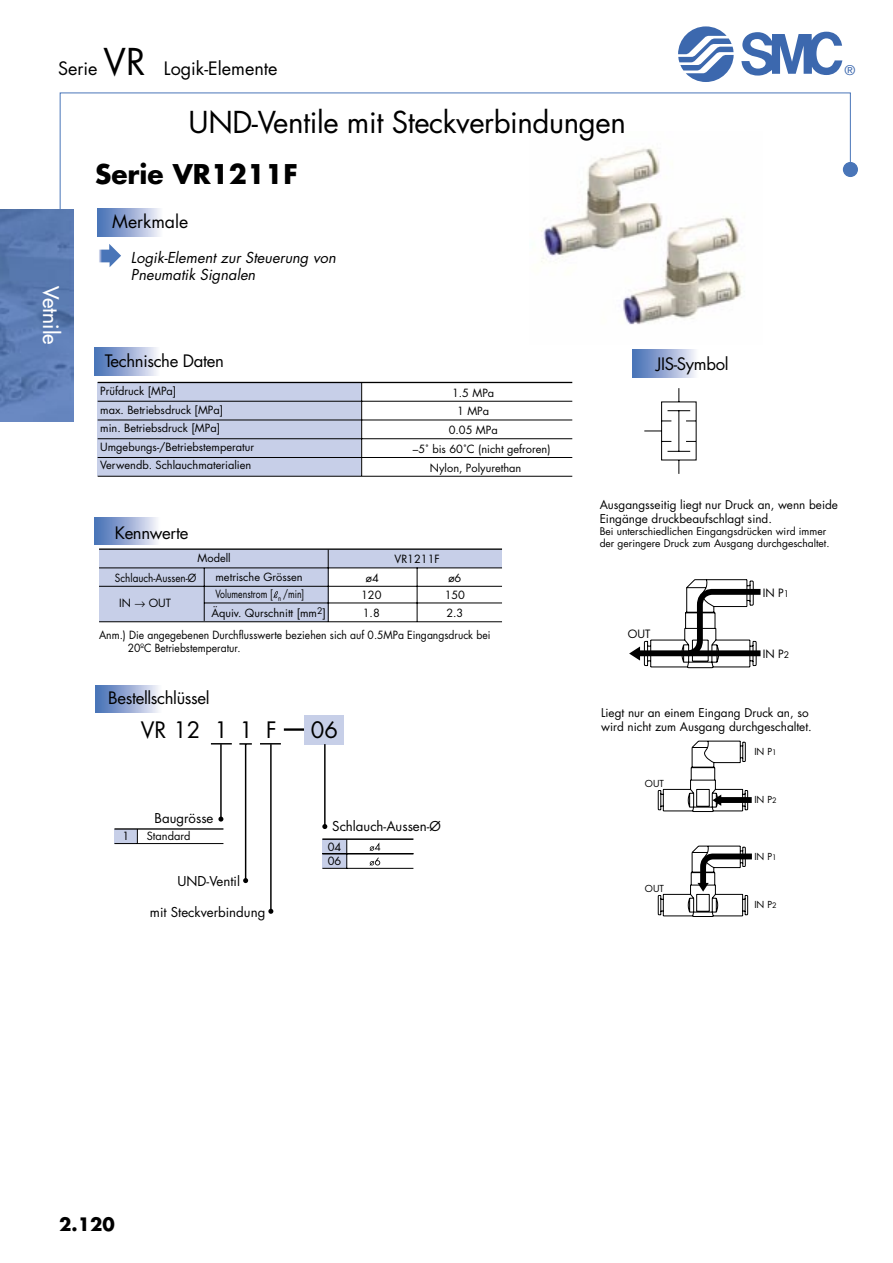
<style>
.page{position:relative;width:893px;height:1263px;background:#fff}
.page>*{position:absolute;margin:0;border:0;box-sizing:border-box;transform-origin:0 0}
.t1{font:29.4px "Futura";letter-spacing:-.015em;color:#000}
.t2{font:700 26.4px "Futura";color:#000}
.t3{font:22.05px "Futura";letter-spacing:.26em;color:#000}
.t4{font:21px "Futura";color:#fff}
.t5{font:18px "Futura";color:#000}
.t6{font:700 18px "Futura";color:#000}
.t7{font:17.7px "Futura";color:#000}
.t8{font:16.65px "Futura";letter-spacing:-.02em;color:#000}
.t9{font:italic 14.7px/17.7px "Futura";color:#000}
.t10{font:13.65px "Helvetica Neue";color:#3c68ae}
.t11{font:13.2px "Futura";color:#000}
.t12{font:11.7px/14.1px "Futura";color:#000}
.t13{font:11.1px/18.5px "Futura";color:#000}
.t14{font:11.1px/13.2px "Futura";color:#000;scale:.94 1}
.t15{font:11.1px "Futura";color:#000;scale:.79 1}
.t16{font:11.1px "Futura";color:#000;scale:.9 1}
.t17{font:10.35px/12.3px "Futura";color:#000}
.t18{font:9.45px "Futura";color:#000}
.s1{font-size:36px}
.s2{font-size:8.85px}
.s3{font-size:7.35px}
</style>
<div class="page">
<svg style="left:59px;top:92px;width:792px;height:118px"></svg>
<div style="left:844px;top:163px;width:13px;height:13px;background:#4975b8;border-radius:50%"></div>
<div style="left:843px;top:162px;width:15px;height:15px;border:2px solid #4975b8;border-radius:50%"></div>
<svg style="left:741px;top:32px;width:101px;height:44px"></svg>
<svg style="left:678px;top:26px;width:56px;height:56px"></svg>
<img style="left:0;top:210px;width:74px;height:211px">
<div style="left:94px;top:517px;width:70px;height:28px;background:linear-gradient(to right,#3f69b2,#fffcfe)"></div>
<div style="left:632px;top:350px;width:70px;height:27px;background:linear-gradient(to right,#3f68b2,#fffbfe)"></div>
<div style="left:96px;top:685px;width:70px;height:28px;background:linear-gradient(to right,#406ab3,#fffdff)"></div>
<div style="left:94px;top:348px;width:70px;height:27px;background:linear-gradient(to right,#4069b2,#fffcfe)"></div>
<svg style="left:99px;top:244px;width:22px;height:23px"></svg>
<div style="left:97px;top:209px;width:70px;height:27px;background:linear-gradient(to right,#4069b3,#fffcfe)"></div>
<img style="left:530px;top:132px;width:233px;height:193px">
<div style="left:114px;top:829px;width:23px;height:14px;background:#c7cfe8"></div>
<div style="left:322px;top:839px;width:25px;height:29px;background:#c7cfe8"></div>
<div style="left:328px;top:549px;width:174px;height:19px;background:#c7cfe8"></div>
<div style="left:99px;top:549px;width:230px;height:73px;background:#c7cfe8"></div>
<div style="left:98px;top:382px;width:263px;height:94px;background:#c7cfe8"></div>
<svg style="left:629px;top:388px;width:132px;height:280px"></svg>
<svg style="left:658px;top:740px;width:94px;height:177px"></svg>
<hr style="left:98px;top:382px;width:474px;height:1px;background:#000">
<hr style="left:361px;top:383px;width:1px;height:93px;background:#000">
<hr style="left:98px;top:401px;width:474px;height:1px;background:#000">
<hr style="left:98px;top:420px;width:474px;height:1px;background:#000">
<hr style="left:98px;top:438px;width:474px;height:1px;background:#000">
<hr style="left:98px;top:457px;width:474px;height:1px;background:#000">
<hr style="left:98px;top:476px;width:474px;height:1px;background:#000">
<hr style="left:99px;top:548px;width:403px;height:2px;background:#000">
<hr style="left:204px;top:568px;width:1px;height:53px;background:#000">
<hr style="left:417px;top:568px;width:1px;height:53px;background:#000">
<hr style="left:328px;top:549px;width:1px;height:72px;background:#000">
<hr style="left:99px;top:568px;width:403px;height:1px;background:#000">
<hr style="left:99px;top:586px;width:403px;height:1px;background:#000">
<hr style="left:204px;top:603px;width:298px;height:1px;background:#000">
<hr style="left:99px;top:621px;width:403px;height:1px;background:#000">
<hr style="left:114px;top:828px;width:109px;height:2px;background:#000">
<hr style="left:114px;top:843px;width:109px;height:1px;background:#000">
<svg style="left:137px;top:830px;width:1px;height:13px"></svg>
<hr style="left:284px;top:728px;width:21px;height:3px;background:#000">
<svg style="left:260px;top:743px;width:21px;height:1px"></svg>
<svg style="left:211px;top:743px;width:21px;height:1px"></svg>
<hr style="left:322px;top:838px;width:91px;height:2px;background:#000">
<hr style="left:322px;top:853px;width:91px;height:1px;background:#000">
<hr style="left:322px;top:868px;width:91px;height:1px;background:#000">
<svg style="left:346px;top:840px;width:1px;height:28px"></svg>
<svg style="left:370px;top:842px;width:10px;height:9px"></svg>
<svg style="left:370px;top:857px;width:10px;height:9px"></svg>
<svg style="left:218px;top:817px;width:5px;height:4px"></svg>
<div style="left:305px;top:715px;width:39px;height:29px;background:#c7cfe8"></div>
<hr style="left:220px;top:744px;width:2px;height:75px;background:#000">
<svg style="left:322px;top:824px;width:5px;height:5px"></svg>
<hr style="left:324px;top:744px;width:2px;height:82px;background:#000">
<hr style="left:270px;top:744px;width:2px;height:167px;background:#000">
<svg style="left:268px;top:909px;width:5px;height:5px"></svg>
<svg style="left:239px;top:743px;width:13px;height:2px"></svg>
<hr style="left:245px;top:744px;width:1px;height:136px;background:#000">
<svg style="left:243px;top:878px;width:5px;height:5px"></svg>
<svg style="left:273px;top:591px;width:5px;height:7px"></svg>
<h3 class="t5" style="left:58px;top:56px;width:221px">Serie <span class="s1">VR</span> Logik-Elemente</h3>
<p class="t1" style="left:189px;top:102px;width:439px">UND-Ventile mit Steckverbindungen</p>
<p class="t2" style="left:95px;top:156px;width:204px">Serie VR1211F</p>
<p class="t7" style="left:112px;top:210px;width:78px">Merkmale</p>
<h3 class="t4" style="left:64px;top:286px;width:60px;rotate:90deg">Vetnile</h3>
<p class="t9" style="left:131px;top:248px;width:206px">Logik-Element zur Steuerung von<br>Pneumatik Signalen</p>
<p class="t8" style="left:105px;top:350px;width:121px">Technische Daten</p>
<p class="t8" style="left:656px;top:353px;width:74px">JIS-Symbol</p>
<p class="t13" style="left:100px;top:382px;width:155px">Prüfdruck [MPa]<br>max. Betriebsdruck [MPa]<br>min. Betriebsdruck [MPa]<br>Umgebungs-/Betriebstemperatur<br>Verwendb. Schlauchmaterialien</p>
<p class="t13" style="left:452px;top:383px;width:44px">1.5 MPa</p>
<p class="t13" style="left:457px;top:402px;width:33px">1 MPa</p>
<p class="t13" style="left:449px;top:421px;width:50px">0.05 MPa</p>
<p class="t13" style="left:413px;top:439px;width:139px">–5˚ bis 60˚C (nicht gefroren)</p>
<p class="t13" style="left:430px;top:458px;width:93px">Nylon, Polyurethan</p>
<p class="t10" style="left:844px;top:62px;width:12px">®</p>
<p class="t8" style="left:115px;top:521px;width:75px">Kennwerte</p>
<p class="t13" style="left:215px;top:548px;width:89px;line-height:19px;text-indent:-18px">Modell<br>metrische Grössen</p>
<p class="t15" style="left:215px;top:586px;width:114px">Volumenstrom [ <sub>n</sub> /min]</p>
<p class="t13" style="left:394px;top:550px;width:47px">VR1211F</p>
<p class="t16" style="left:115px;top:570px;width:92px">Schlauch-Aussen-Ø</p>
<p class="t13" style="left:119px;top:594px;width:53px">IN → OUT</p>
<p class="t13" style="left:361px;top:569px;width:22px;line-height:17.5px;text-align:center">ø4<br>120<br>1.8</p>
<p class="t13" style="left:445px;top:569px;width:22px;line-height:17.5px;text-align:center">ø6<br>150<br>2.3</p>
<p class="t14" style="left:128px;top:628px;width:387px;text-indent:-29px">Anm.) Die angegebenen Durchflusswerte beziehen sich auf 0.5MPa Eingangsdruck bei<br>20ºC Betriebstemperatur.</p>
<p class="t13" style="left:211px;top:603px;width:116px">Äquiv. Qurschnitt [mm<sup>2</sup>]</p>
<p class="t8" style="left:108px;top:686px;width:103px">Bestellschlüssel</p>
<p class="t3" style="left:141px;top:715px;width:137px">VR 1211F</p>
<p class="t3" style="left:311px;top:715px;width:29px">06</p>
<p class="t11" style="left:155px;top:808px;width:60px">Baugrösse</p>
<p class="t11" style="left:332px;top:817px;width:110px">Schlauch-Aussen-Ø</p>
<p class="t13" style="left:123px;top:827px;width:8px">1</p>
<p class="t13" style="left:147px;top:827px;width:45px">Standard</p>
<p class="t13" style="left:328px;top:839px;width:15px;line-height:14.7px">04<br>06</p>
<p class="t11" style="left:178px;top:872px;width:64px">UND-Ventil</p>
<p class="t11" style="left:150px;top:903px;width:117px">mit Steckverbindung</p>
<p class="t12" style="left:600px;top:497px;width:240px">Ausgangsseitig liegt nur Druck an, wenn beide<br>Eingänge druckbeaufschlagt sind.</p>
<p class="t17" style="left:600px;top:525px;width:231px">Bei unterschiedlichen Eingangsdrücken wird immer der geringere Druck zum Ausgang durchgeschaltet.</p>
<p class="t13" style="left:628px;top:624px;width:24px">OUT</p>
<p class="t13" style="left:763px;top:583px;width:28px">IN P<span class="s2">1</span></p>
<p class="t13" style="left:763px;top:644px;width:28px">IN P<span class="s2">2</span></p>
<p class="t12" style="left:601px;top:706px;width:212px">Liegt nur an einem Eingang Druck an, so wird nicht zum Ausgang durchgeschaltet.</p>
<p class="t18" style="left:645px;top:777px;width:20px">OUT</p>
<p class="t18" style="left:645px;top:882px;width:20px">OUT</p>
<p class="t18" style="left:754px;top:745px;width:24px">IN P<span class="s3">1</span></p>
<p class="t18" style="left:754px;top:793px;width:24px">IN P<span class="s3">2</span></p>
<p class="t18" style="left:754px;top:850px;width:24px">IN P<span class="s3">1</span></p>
<p class="t18" style="left:754px;top:898px;width:24px">IN P<span class="s3">2</span></p>
<h3 class="t6" style="left:59px;top:1212px;width:57px">2.120</h3>
</div>
